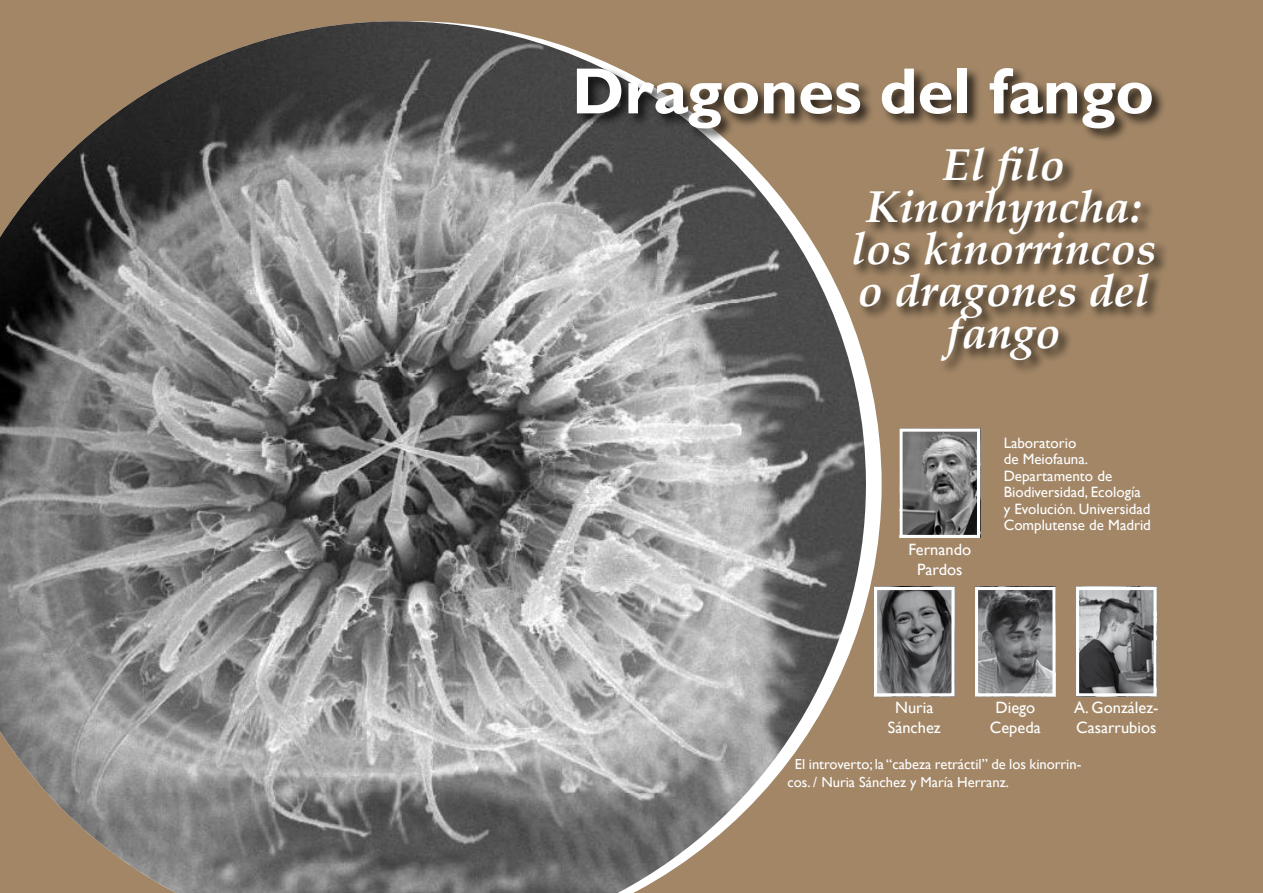
<style>
.page{position:relative;width:1263px;height:893px;background:#a28666}
.page>*{position:absolute;margin:0;border:0;box-sizing:border-box;transform-origin:0 0}
.t1{font:700 65.55px "Gill Sans";letter-spacing:-.005em;color:#fff}
.t2{font:italic 700 45.6px/42px "Palatino";color:#fff;text-align:center}
.t3{font:16.35px/19.6px "Gill Sans";color:#fff;text-align:center}
.t4{font:15px/16.5px "Gill Sans";color:#fff}
.t5{font:14.55px/17.4px "Gill Sans";color:#fff}
</style>
<div class="page">
<img style="left:1080px;top:591px;width:72px;height:101px">
<div style="left:1076px;top:587px;width:80px;height:109px;border:3px solid #fff"></div>
<img style="left:979px;top:591px;width:72px;height:101px">
<div style="left:975px;top:587px;width:80px;height:109px;border:3px solid #fff"></div>
<img style="left:903px;top:433px;width:73px;height:101px">
<div style="left:899px;top:429px;width:81px;height:109px;border:3px solid #fff"></div>
<img style="left:0;top:21px;width:866px;height:872px">
<div style="left:574px;top:66px;width:592px;height:77px;background:#000;opacity:.75"></div>
<img style="left:878px;top:591px;width:72px;height:101px">
<div style="left:874px;top:587px;width:80px;height:109px;border:3px solid #fff"></div>
<div style="left:851px;top:145px;width:318px;height:230px;background:#000;opacity:.75"></div>
<h1 class="t1" style="left:572px;top:52px;width:584px">Dragones del fango</h1>
<h2 class="t2" style="left:851px;top:144px;width:307px">El filo<br>Kinorhyncha: los kinorrincos o dragones del fango</h2>
<p class="t3" style="left:908px;top:540px;width:64px">Fernando<br>Pardos</p>
<p class="t4" style="left:1004px;top:435px;width:149px">Laboratorio<br>de Meiofauna.<br>Departamento de<br>Biodiversidad, Ecología y Evolución. Universidad<br>Complutense de Madrid</p>
<p class="t3" style="left:888px;top:698px;width:54px">Nuria<br>Sánchez</p>
<p class="t3" style="left:990px;top:698px;width:52px">Diego<br>Cepeda</p>
<p class="t3" style="left:1074px;top:698px;width:86px;text-align:left">A. González-<br>Casarrubios</p>
<p class="t5" style="left:787px;top:756px;width:295px;text-indent:7px">El introverto; la “cabeza retráctil” de los kinorrin&shy;cos. / Nuria Sánchez y María Herranz.</p>
</div>
